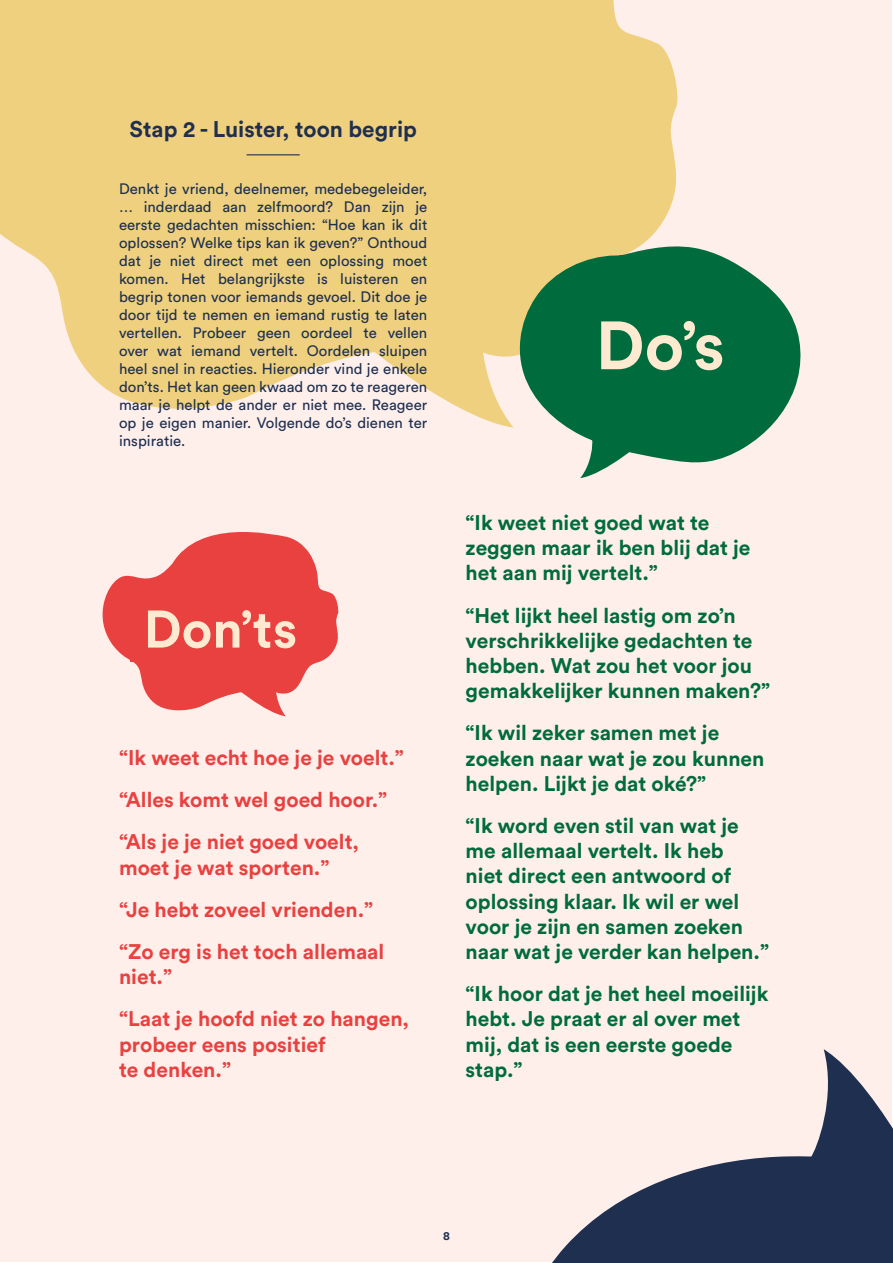
<style>
.page{position:relative;width:893px;height:1263px;background:#fff}
.page>*{position:absolute;margin:0;border:0;box-sizing:border-box;transform-origin:0 0}
.t1{font:700 67.35px "Circular Std";color:#feead0}
.t2{font:700 52.35px "Circular Std";color:#feead0}
.t3{font:700 22.5px "Circular Std";color:#1e2f50}
.t4{font:700 21px/25.2px "Circular Std";color:#006b3c}
.t5{font:700 21px/42.2px "Circular Std";color:#e84140}
.t6{font:15px/18px "Circular Std";color:#1e2f50;text-align:justify}
.t7{font:700 12px "Circular Std";color:#1e2f50}
</style>
<div class="page">
<div style="left:1px;top:1px;width:891px;height:1261px;background:#feefeb"></div>
<svg style="left:0;top:0;width:680px;height:413px;background:#f0d287"></svg>
<svg style="left:337px;top:317px;width:177px;height:111px"></svg>
<svg style="left:552px;top:1049px;width:341px;height:214px"></svg>
<hr style="left:247px;top:154px;width:53px;height:1px;background:#1e2f50">
<svg style="left:102px;top:532px;width:237px;height:179px;fill:#e84140"></svg>
<svg style="left:230px;top:681px;width:56px;height:35px"></svg>
<div style="left:130px;top:602px;width:177px;height:59px;background:#e84140"></div>
<svg style="left:580px;top:464px;width:32px;height:14px"></svg>
<svg style="left:514px;top:243px;width:287px;height:221px;fill:#006b3c"></svg>
<div style="left:567px;top:310px;width:182px;height:77px;background:#006b3c"></div>
<h3 class="t3" style="left:129px;top:115px;width:289px">Stap 2 - Luister, toon begrip</h3>
<p class="t6" style="left:119px;top:179px;width:310px">Denkt je vriend, deelnemer, medebegeleider, … inderdaad aan zelfmoord? Dan zijn je eerste gedachten misschien: “Hoe kan ik dit oplossen? Welke tips kan ik geven?” Onthoud dat je niet direct met een oplossing moet komen. Het belangrijkste is luisteren en begrip tonen voor iemands gevoel. Dit doe je door tijd te nemen en iemand rustig te laten vertellen. Probeer geen oordeel te vellen over wat iemand vertelt. Oordelen sluipen heel snel in reacties. Hieronder vind je enkele don’ts. Het kan geen kwaad om zo te reageren maar je helpt de ander er niet mee. Reageer op je eigen manier. Volgende do’s dienen ter inspiratie.</p>
<h2 class="t2" style="left:144px;top:595px;width:155px">Don’ts</h2>
<h3 class="t5" style="left:119px;top:736px;width:286px">“Ik weet echt hoe je je voelt.” “Alles komt wel goed hoor.” “Als je je niet goed voelt,</h3>
<h3 class="t5" style="left:119px;top:846px;width:267px">moet je wat sporten.”<br>“Je hebt zoveel vrienden.” “Zo erg is het toch allemaal</h3>
<h3 class="t5" style="left:119px;top:955px;width:292px">niet.”<br>“Laat je hoofd niet zo hangen,</h3>
<h3 class="t5" style="left:119px;top:1031px;width:208px;line-height:25.2px">probeer eens positief te denken.”</h3>
<h1 class="t1" style="left:596px;top:302px;width:130px">Do’s</h1>
<h3 class="t4" style="left:466px;top:509px;width:286px">“Ik weet niet goed wat te zeggen maar ik ben blij dat je het aan mij vertelt.”</h3>
<h3 class="t4" style="left:466px;top:602px;width:306px">“Het lijkt heel lastig om zo’n verschrikkelijke gedachten te hebben. Wat zou het voor jou gemakkelijker kunnen maken?”</h3>
<h3 class="t4" style="left:466px;top:720px;width:300px">“Ik wil zeker samen met je zoeken naar wat je zou kunnen helpen. Lijkt je dat oké?”</h3>
<h3 class="t4" style="left:466px;top:812px;width:305px">“Ik word even stil van wat je me allemaal vertelt. Ik heb<br>niet direct een antwoord of oplossing klaar. Ik wil er wel voor je zijn en samen zoeken naar wat je verder kan helpen.”</h3>
<h3 class="t4" style="left:466px;top:981px;width:304px">“Ik hoor dat je het heel moeilijk hebt. Je praat er al over met mij, dat is een eerste goede stap.”</h3>
<p class="t7" style="left:443px;top:1228px;width:8px">8</p>
</div>
